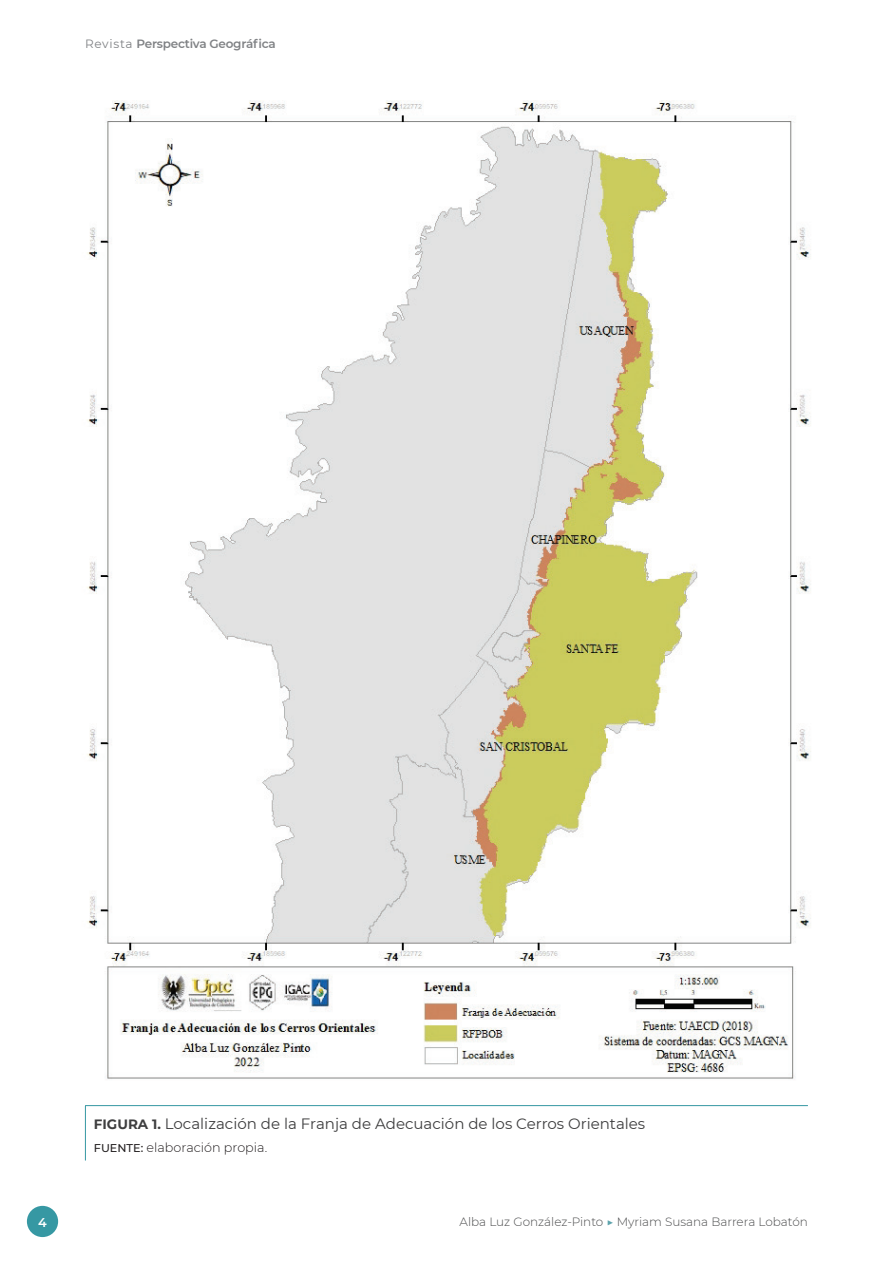
<style>
.page{position:relative;width:893px;height:1263px;background:#fff}
.page>*{position:absolute;margin:0;border:0;box-sizing:border-box;transform-origin:0 0}
.t1{font:15px "Montserrat";color:#3e3e3f}
.t2{font:300 12.75px "Montserrat";color:#231f20}
.t3{font:600 12.75px "Montserrat";color:#fff}
.t4{font:300 12px "Montserrat";color:#4b4c4d}
.t5{font:600 12px "Montserrat";letter-spacing:-.02em;color:#808285}
.s1{font-weight:400}
.s2{font-weight:700;font-size:13.5px}
.s3{font-weight:500;font-size:11.25px}
.s4{color:#5da3ac}
</style>
<div class="page">
<div style="left:27px;top:1206px;width:31px;height:31px;background:#3698a3;border-radius:50%"></div>
<hr style="left:85px;top:1105px;width:723px;height:1px;background:#3698a3">
<hr style="left:85px;top:1106px;width:1px;height:54px;background:#3698a3">
<img style="left:87px;top:100px;width:724px;height:979px">
<p class="t5" style="left:85px;top:36px;width:192px"><span class="s1">Revista</span> Perspectiva Geográfica</p>
<p class="t1" style="left:94px;top:1113px;width:553px"><span class="s2">FIGURA 1.</span> Localización de la Franja de Adecuación de los Cerros Orientales</p>
<p class="t2" style="left:94px;top:1139px;width:175px"><span class="s3">FUENTE:</span> elaboración propia.</p>
<p class="t3" style="left:38px;top:1213px;width:10px">4</p>
<p class="t4" style="left:460px;top:1214px;width:350px">Alba Luz González-Pinto <span class="s4">▶</span> Myriam Susana Barrera Lobatón</p>
</div>
